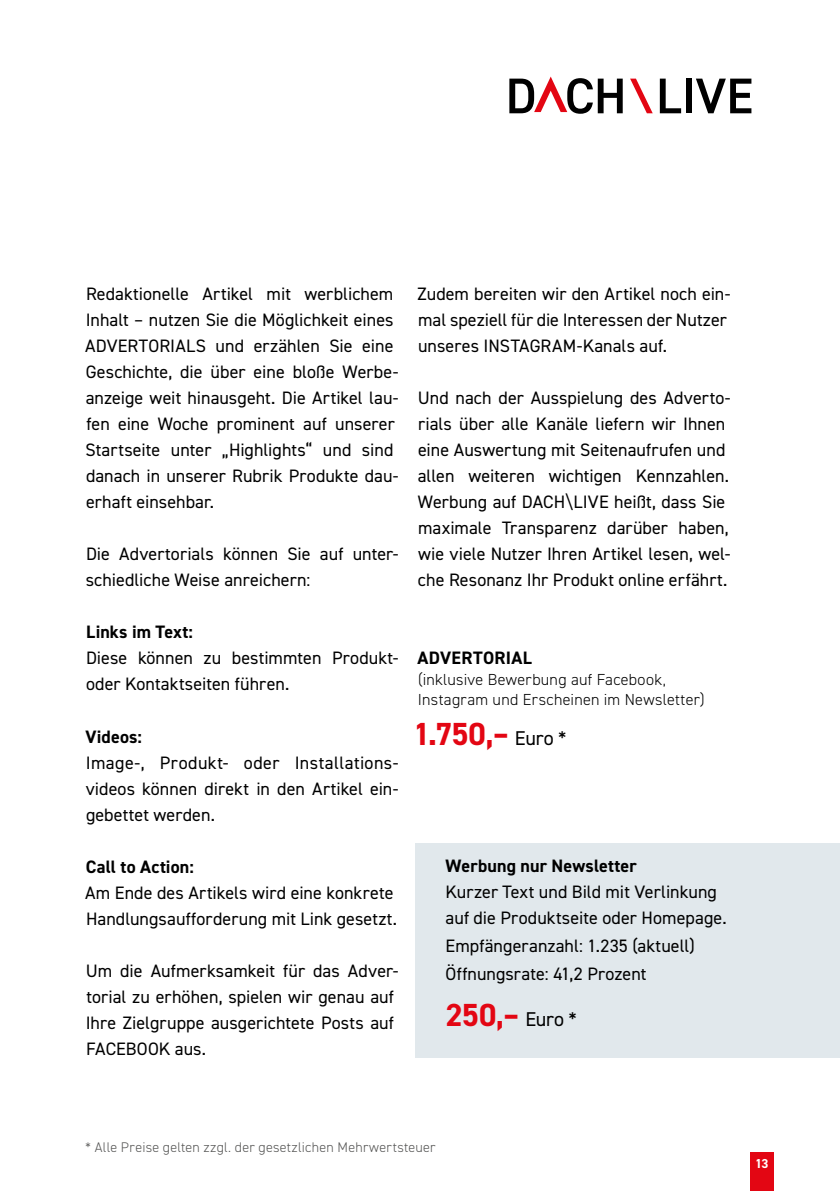
<style>
.page{position:relative;width:840px;height:1191px;background:#fff}
.page>*{position:absolute;margin:0;border:0;box-sizing:border-box;transform-origin:0 0}
.t1{font:700 32px "DIN2014";letter-spacing:-.02em;color:#e30613}
.t2{font:18px/26px "DIN2014";color:#000}
.t3{font:700 18px "DIN2014";letter-spacing:.01em;color:#000}
.t4{font:300 16px/20px "DIN2014";letter-spacing:.02em;color:#000}
.t5{font:300 14px "DIN2014";letter-spacing:.015em;color:#575756}
.t6{font:700 13px "DIN2014";color:#fff}
.s1{font-weight:400;font-size:20px;color:#000}
</style>
<div class="page">
<svg style="left:630px;top:79px;width:22px;height:34px"></svg>
<svg style="left:659px;top:79px;width:21px;height:34px"></svg>
<div style="left:685px;top:79px;width:6px;height:34px;background:#000"></div>
<svg style="left:696px;top:79px;width:55px;height:34px"></svg>
<svg style="left:509px;top:77px;width:113px;height:37px"></svg>
<div style="left:749px;top:1152px;width:24px;height:39px;background:#e30613"></div>
<div style="left:415px;top:843px;width:424px;height:214px;background:#e1e8ec"></div>
<p class="t2" style="left:85px;top:281px;width:315px">Redaktionelle Artikel mit werblichem Inhalt – nutzen Sie die Möglichkeit eines ADVERTORIALS und erzählen Sie eine Geschichte, die über eine bloße Werbe&shy;anzeige weit hinausgeht. Die Artikel lau&shy;fen eine Woche prominent auf unserer Startseite unter „Highlights“ und sind danach in unserer Rubrik Produkte dau&shy;erhaft einsehbar.</p>
<p class="t2" style="left:86px;top:541px;width:314px">Die Advertorials können Sie auf unter&shy;schiedliche Weise anreichern:</p>
<p class="t3" style="left:86px;top:620px;width:108px">Links im Text:</p>
<p class="t2" style="left:86px;top:645px;width:314px">Diese können zu bestimmten Produkt&shy;oder Kontaktseiten führen.</p>
<p class="t3" style="left:85px;top:724px;width:58px">Videos:</p>
<p class="t2" style="left:86px;top:749px;width:314px;text-align:justify">Image-, Produkt- oder Installations&shy;videos können direkt in den Artikel ein&shy;gebettet werden.</p>
<p class="t3" style="left:86px;top:854px;width:109px">Call to Action:</p>
<p class="t2" style="left:85px;top:879px;width:313px">Am Ende des Artikels wird eine konkrete<br>Handlungsaufforderung mit Link gesetzt.</p>
<p class="t2" style="left:86px;top:957px;width:314px">Um die Aufmerksamkeit für das Adver&shy;torial zu erhöhen, spielen wir genau auf Ihre Zielgruppe ausgerichtete Posts auf FACEBOOK aus.</p>
<p class="t2" style="left:417px;top:281px;width:314px">Zudem bereiten wir den Artikel noch ein&shy;mal speziell für die Interessen der Nutzer unseres INSTAGRAM-Kanals auf.</p>
<p class="t2" style="left:417px;top:385px;width:314px">Und nach der Ausspielung des Adverto&shy;rials über alle Kanäle liefern wir Ihnen eine Auswertung mit Seitenaufrufen und allen weiteren wichtigen Kennzahlen.<br>Werbung auf DACH\LIVE heißt, dass Sie maximale Transparenz darüber haben, wie viele Nutzer Ihren Artikel lesen, wel&shy;che Resonanz Ihr Produkt online erfährt.</p>
<p class="t3" style="left:417px;top:646px;width:116px">ADVERTORIAL</p>
<p class="t4" style="left:417px;top:669px;width:288px">(inklusive Bewerbung auf Facebook,<br>Instagram und Erscheinen im Newsletter)</p>
<h1 class="t1" style="left:413px;top:712px;width:155px">1.750,– <span class="s1">Euro *</span></h1>
<p class="t3" style="left:445px;top:853px;width:193px">Werbung nur Newsletter</p>
<p class="t2" style="left:445px;top:878px;width:282px">Kurzer Text und Bild mit Verlinkung auf die Produktseite oder Homepage.</p>
<p class="t2" style="left:445px;top:931px;width:251px;line-height:28px">Empfängeranzahl: 1.235 (aktuell)<br>Öffnungsrate: 41,2 Prozent</p>
<h1 class="t1" style="left:445px;top:993px;width:133px">250,– <span class="s1">Euro *</span></h1>
<p class="t5" style="left:85px;top:1138px;width:352px">* Alle Preise gelten zzgl. der gesetzlichen Mehrwertsteuer</p>
<p class="t6" style="left:754px;top:1154px;width:15px">13</p>
</div>
